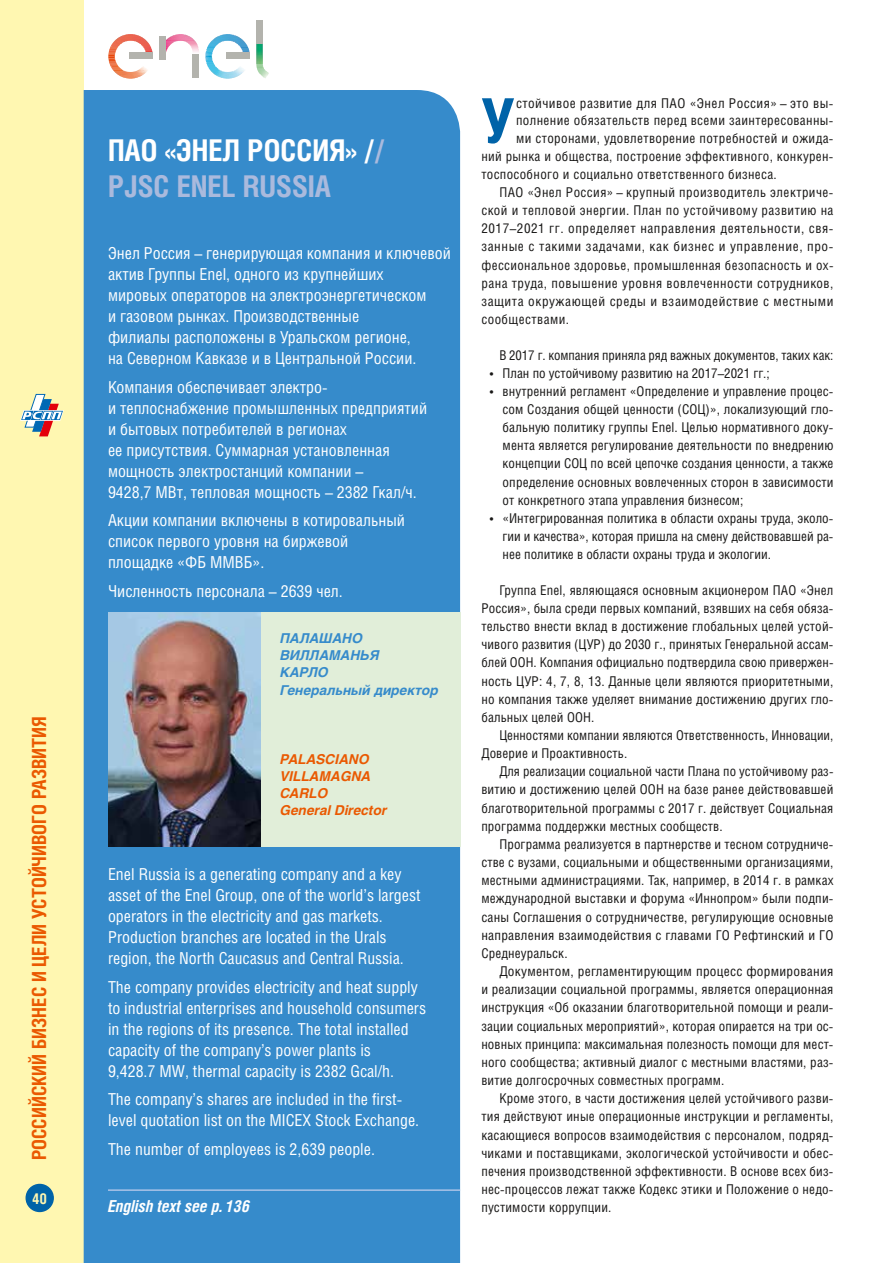
<style>
.page{position:relative;width:893px;height:1263px;background:#fff}
.page>*{position:absolute;margin:0;border:0;box-sizing:border-box;transform-origin:0 0}
.t1{font:700 61.35px "Helios Cond C";color:#0063a8}
.t2{font:700 30px/36px "Helios Cond C";color:#fff}
.t3{font:700 19.5px "Helios Cond C";color:#ea5901}
.t4{font:16.5px/21px "Helios Cond C";color:#fff}
.t5{font:italic 700 16.5px "Helios Cond C";color:#fff}
.t6{font:700 15px "Helios Cond C";color:#fff7b1}
.t7{font:13.5px/18.1px "Helios Cond C";letter-spacing:.025em;color:#181716;text-align:justify}
.t8{font:13.5px/18.1px "Helios Cond C";letter-spacing:.005em;color:#181716}
.t9{font:13.5px "Helios Cond C";letter-spacing:-.005em;color:#181716}
.t10{font:italic 700 13.5px/17.2px "Helios C";color:#368bcb}
.t11{font:13.5px "Helios Cond C";color:#181716}
.t12{font:italic 700 13.5px/17.2px "Helios C";color:#ea5901}
.s1{color:#aabadd}
</style>
<div class="page">
<div style="left:0;top:0;width:84px;height:1263px;background:#fff7b1"></div>
<svg style="left:20px;top:394px;width:44px;height:42px"></svg>
<div style="left:26px;top:1184px;width:27px;height:27px;background:#0063a8;border-radius:50%"></div>
<div style="left:26px;top:1184px;width:28px;height:28px;border:1px solid #0063a8;border-radius:50%"></div>
<div style="left:84px;top:90px;width:376px;height:1173px;background:#368bcb"></div>
<div style="left:108px;top:612px;width:352px;height:234px;background:#e1eed9"></div>
<img style="left:108px;top:612px;width:152px;height:234px">
<svg style="left:256px;top:63px;width:13px;height:15px"></svg>
<img style="left:256px;top:45px;width:7px;height:18px">
<svg style="left:108px;top:34px;width:45px;height:45px"></svg>
<svg style="left:166px;top:34px;width:33px;height:21px"></svg>
<svg style="left:205px;top:34px;width:45px;height:45px"></svg>
<div style="left:192px;top:55px;width:7px;height:23px;background:#b3b3ad"></div>
<div style="left:159px;top:36px;width:7px;height:23px;background:#b3b3ad"></div>
<div style="left:256px;top:20px;width:7px;height:24px;background:#b3b3ad"></div>
<div style="left:129px;top:53px;width:24px;height:6px;background:#b3b3ad"></div>
<div style="left:226px;top:53px;width:24px;height:6px;background:#b3b3ad"></div>
<hr style="left:108px;top:1189px;width:352px;height:2px;background:#aac3e7">
<h3 class="t3" style="left:27px;top:1160px;width:446px;rotate:-90deg">РОССИЙСКИЙ БИЗНЕС И ЦЕЛИ УСТОЙЧИВОГО РАЗВИТИЯ</h3>
<p class="t6" style="left:32px;top:1189px;width:16px">40</p>
<h2 class="t2" style="left:108px;top:131px;width:278px">ПАО «ЭНЕЛ РОССИЯ» /<span class="s1">/<br>PJSC ENEL RUSSIA</span></h2>
<p class="t4" style="left:108px;top:242px;width:344px">Энел Россия – генерирующая компания и ключевой актив Группы Enel, одного из крупнейших<br>мировых операторов на электроэнергетическом<br>и газовом рынках. Производственные<br>филиалы расположены в Уральском регионе,<br>на Северном Кавказе и в Центральной России.</p>
<p class="t4" style="left:108px;top:376px;width:321px">Компания обеспечивает электро-<br>и теплоснабжение промышленных предприятий и бытовых потребителей в регионах<br>ее присутствия. Суммарная установленная мощность электростанций компании –<br>9428,7 МВт, тепловая мощность – 2382 Гкал/ч.</p>
<p class="t4" style="left:108px;top:509px;width:298px">Акции компании включены в котировальный список первого уровня на биржевой площадке «ФБ ММВБ».</p>
<p class="t4" style="left:108px;top:580px;width:236px">Численность персонала – 2639 чел.</p>
<p class="t10" style="left:280px;top:629px;width:160px">ПАЛАШАНО<br>ВИЛЛАМАНЬЯ<br>КАРЛО<br>Генеральный директор</p>
<p class="t12" style="left:280px;top:750px;width:108px">PALASCIANO<br>VILLAMAGNA<br>CARLO<br>General Director</p>
<p class="t4" style="left:108px;top:863px;width:314px">Enel Russia is a generating company and a key asset of the Enel Group, one of the world’s largest operators in the electricity and gas markets.<br>Production branches are located in the Urals region, the North Caucasus and Central Russia.</p>
<p class="t4" style="left:108px;top:976px;width:320px">The company provides electricity and heat supply to industrial enterprises and household consumers in the regions of its presence. The total installed capacity of the company’s power plants is<br>9,428.7 MW, thermal capacity is 2382 Gcal/h.</p>
<p class="t4" style="left:108px;top:1088px;width:313px">The company’s shares are included in the first&shy;level quotation list on the MICEX Stock Exchange.</p>
<p class="t4" style="left:108px;top:1138px;width:269px">The number of employees is 2,639 people.</p>
<p class="t5" style="left:108px;top:1196px;width:144px">English text see p. 136</p>
<h1 class="t1" style="left:481px;top:84px;width:35px">У</h1>
<p class="t7" style="left:516px;top:94px;width:319px">стойчивое развитие для ПАО «Энел Россия» – это вы-</p>
<p class="t7" style="left:516px;top:111px;width:319px">полнение обязательств перед всеми заинтересованны-</p>
<p class="t7" style="left:516px;top:128px;width:319px">ми сторонами, удовлетворение потребностей и ожида-</p>
<p class="t7" style="left:481px;top:147px;width:354px">ний рынка и общества, построение эффективного, конкурен-</p>
<p class="t7" style="left:481px;top:165px;width:297px">тоспособного и социально ответственного бизнеса.</p>
<p class="t7" style="left:499px;top:183px;width:336px">ПАО «Энел Россия» – крупный производитель электриче-</p>
<p class="t7" style="left:481px;top:201px;width:354px">ской и тепловой энергии. План по устойчивому развитию на</p>
<p class="t7" style="left:481px;top:219px;width:354px">2017–2021 гг. определяет направления деятельности, свя-</p>
<p class="t7" style="left:481px;top:237px;width:354px">занные с такими задачами, как бизнес и управление, про-</p>
<p class="t7" style="left:481px;top:255px;width:354px">фессиональное здоровье, промышленная безопасность и ох-</p>
<p class="t7" style="left:481px;top:274px;width:354px">рана труда, повышение уровня вовлеченности сотрудников,</p>
<p class="t7" style="left:481px;top:292px;width:354px">защита окружающей среды и взаимодействие с местными</p>
<p class="t7" style="left:481px;top:310px;width:89px">сообществами.</p>
<p class="t9" style="left:499px;top:347px;width:336px">В 2017 г. компания приняла ряд важных документов, -таких как:</p>
<p class="t11" style="left:490px;top:365px;width:281px">• План по устойчивому развитию на 2017–2021 гг.;</p>
<p class="t7" style="left:503px;top:382px;width:332px;text-indent:-13px">• внутренний регламент «Определение и управление процес&shy;сом Создания общей ценности (СОЦ)», локализующий гло&shy;бальную политику группы Enel. Целью нормативного доку&shy;мента является регулирование деятельности по внедрению концепции СОЦ по всей цепочке создания ценности, а также определение основных вовлеченных сторон в зависимости от конкретного этапа управления бизнесом;</p>
<p class="t7" style="left:503px;top:509px;width:332px;text-indent:-13px">• «Интегрированная политика в области охраны труда, эколо&shy;гии и качества», которая пришла на смену действовавшей ра&shy;нее политике в области охраны труда и экологии.</p>
<p class="t7" style="left:481px;top:581px;width:354px;text-indent:18px">Группа Enel, являющаяся основным акционером ПАО «Энел Россия», была среди первых компаний, взявших на себя обяза&shy;тельство внести вклад в достижение глобальных целей устой&shy;чивого развития (ЦУР) до 2030 г., принятых Генеральной ассам&shy;блей ООН. Компания официально подтвердила свою привержен&shy;ность ЦУР: 4, 7, 8, 13. Данные цели являются приоритетными, но компания также уделяет внимание достижению других гло&shy;бальных целей ООН.</p>
<p class="t8" style="left:481px;top:726px;width:354px;text-indent:18px">Ценностями компании являются Ответственность, Инновации,<br>Доверие и Проактивность.</p>
<p class="t7" style="left:481px;top:762px;width:354px;text-indent:18px">Для реализации социальной части Плана по устойчивому раз&shy;витию и достижению целей ООН на базе ранее действовавшей благотворительной программы с 2017 г. действует Социальная программа поддержки местных сообществ.</p>
<p class="t7" style="left:481px;top:835px;width:354px;text-indent:18px">Программа реализуется в партнерстве и тесном сотрудниче&shy;стве с вузами, социальными и общественными организациями, местными администрациями. Так, например, в 2014 г. в рамках международной выставки и форума «Иннопром» были подпи&shy;саны Соглашения о сотрудничестве, регулирующие основные направления взаимодействия с главами ГО Рефтинский и ГО Среднеуральск.</p>
<p class="t7" style="left:481px;top:962px;width:354px;text-indent:18px">Документом, регламентирующим процесс формирования и реализации социальной программы, является операционная инструкция «Об оказании благотворительной помощи и реали&shy;зации социальных мероприятий», которая опирается на три ос&shy;новных принципа: максимальная полезность помощи для мест&shy;ного сообщества; активный диалог с местными властями, раз&shy;витие долгосрочных совместных программ.</p>
<p class="t7" style="left:481px;top:1089px;width:354px;text-indent:18px">Кроме этого, в части достижения целей устойчивого разви&shy;тия действуют иные операционные инструкции и регламенты, касающиеся вопросов взаимодействия с персоналом, подряд&shy;чиками и поставщиками, экологической устойчивости и обес&shy;печения производственной эффективности. В основе всех биз&shy;нес-процессов лежат также Кодекс этики и Положение о недо&shy;пустимости коррупции.</p>
</div>
